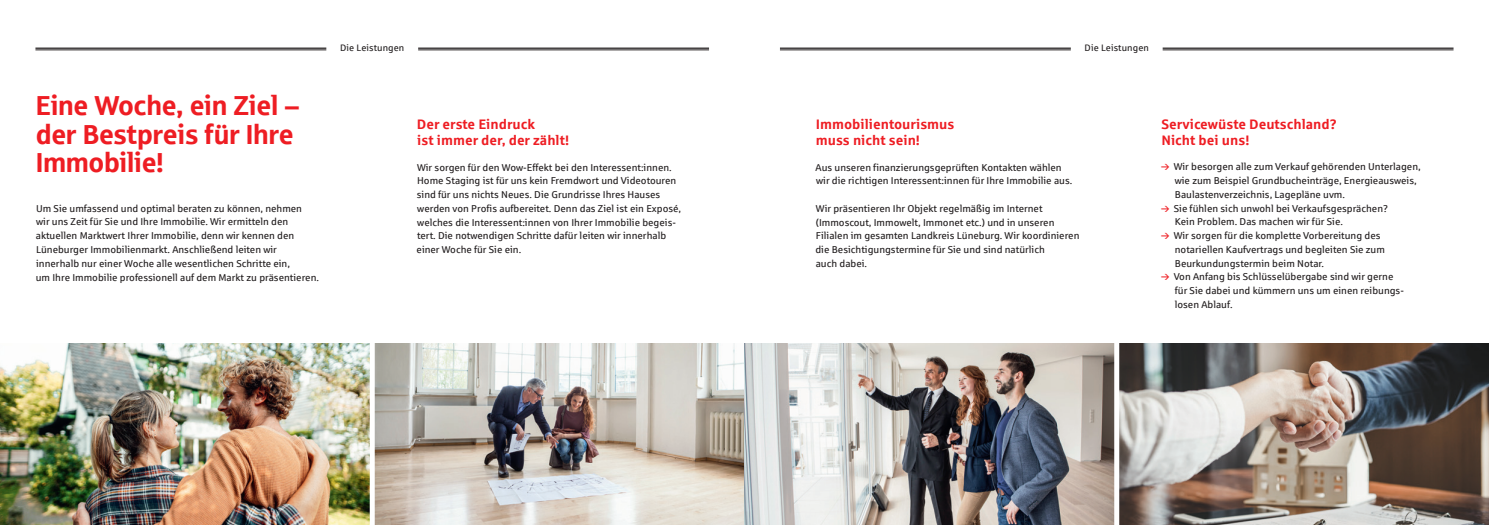
<style>
.page{position:relative;width:1489px;height:525px;background:#fff}
.page>*{position:absolute;margin:0;border:0;box-sizing:border-box;transform-origin:0 0}
.t1{font:27.5px/28.8px "Sparkasse Head";letter-spacing:.01em;color:#ee1d23}
.t2{font:700 13.75px/16.2px "Sparkasse Rg";color:#ee1d23}
.t3{font:10px/13.8px "Sparkasse Rg";color:#231f20}
.t4{font:9.38px "Sparkasse Rg";letter-spacing:.01em;color:#231f20}
</style>
<div class="page">
<hr style="left:35px;top:48px;width:291px;height:1px;background:#231f20">
<hr style="left:35px;top:50px;width:291px;height:1px;background:#231f20">
<hr style="left:780px;top:48px;width:290px;height:1px;background:#231f20">
<hr style="left:780px;top:50px;width:290px;height:1px;background:#231f20">
<hr style="left:418px;top:48px;width:291px;height:1px;background:#231f20">
<hr style="left:418px;top:50px;width:291px;height:1px;background:#231f20">
<hr style="left:1162px;top:48px;width:291px;height:1px;background:#231f20">
<hr style="left:1162px;top:50px;width:291px;height:1px;background:#231f20">
<img style="left:1119px;top:343px;width:369px;height:181px">
<img style="left:375px;top:343px;width:369px;height:181px">
<img style="left:744px;top:343px;width:370px;height:181px">
<img style="left:0;top:343px;width:370px;height:181px">
<h1 class="t1" style="left:36px;top:90px;width:264px">Eine Woche, ein Ziel – der Bestpreis für Ihre<br>Immobilie!</h1>
<p class="t3" style="left:36px;top:201px;width:285px">Um Sie umfassend und optimal beraten zu können, nehmen<br>wir uns Zeit für Sie und Ihre Immobilie. Wir ermitteln den aktuellen Marktwert Ihrer Immobilie, denn wir kennen den Lüneburger Immobilienmarkt. Anschließend leiten wir innerhalb nur einer Woche alle wesentlichen Schritte ein,<br>um Ihre Immobilie professionell auf dem Markt zu präsentieren.</p>
<p class="t4" style="left:340px;top:42px;width:66px">Die Leistungen</p>
<p class="t4" style="left:1084px;top:42px;width:66px">Die Leistungen</p>
<h2 class="t2" style="left:417px;top:116px;width:154px">Der erste Eindruck<br>ist immer der, der zählt!</h2>
<p class="t3" style="left:416px;top:160px;width:266px">Wir sorgen für den Wow-Effekt bei den Interessent:innen.<br>Home Staging ist für uns kein Fremdwort und Videotouren sind für uns nichts Neues. Die Grundrisse Ihres Hauses werden von Profis aufbereitet. Denn das Ziel ist ein Exposé, welches die Interessent:innen von Ihrer Immobilie begeis&shy;tert. Die notwendigen Schritte dafür leiten wir innerhalb einer Woche für Sie ein.</p>
<h2 class="t2" style="left:815px;top:116px;width:140px">Immobilientourismus muss nicht sein!</h2>
<p class="t3" style="left:815px;top:160px;width:258px">Aus unseren finanzierungsgeprüften Kontakten wählen wir die richtigen Interessent:innen für Ihre Immobilie aus.</p>
<p class="t3" style="left:815px;top:201px;width:265px">Wir präsentieren Ihr Objekt regelmäßig im Internet (Immoscout, Immowelt, Immonet etc.) und in unseren Filialen im gesamten Landkreis Lüneburg. Wir koordinieren die Besichtigungstermine für Sie und sind natürlich<br>auch dabei.</p>
<h2 class="t2" style="left:1161px;top:116px;width:177px">Servicewüste Deutschland?<br>Nicht bei uns!</h2>
<p class="t3" style="left:1173px;top:159px;width:248px">Wir besorgen alle zum Verkauf gehörenden Unterlagen, wie zum Beispiel Grundbucheinträge, Energieausweis, Baulastenverzeichnis, Lagepläne uvm.<br>Sie fühlen sich unwohl bei Verkaufsgesprächen?<br>Kein Problem. Das machen wir für Sie.<br>Wir sorgen für die komplette Vorbereitung des notariellen Kaufvertrags und begleiten Sie zum Beurkundungstermin beim Notar.<br>Von Anfang bis Schlüsselübergabe sind wir gerne<br>für Sie dabei und kümmern uns um einen reibungs&shy;losen Ablauf.</p>
</div>
